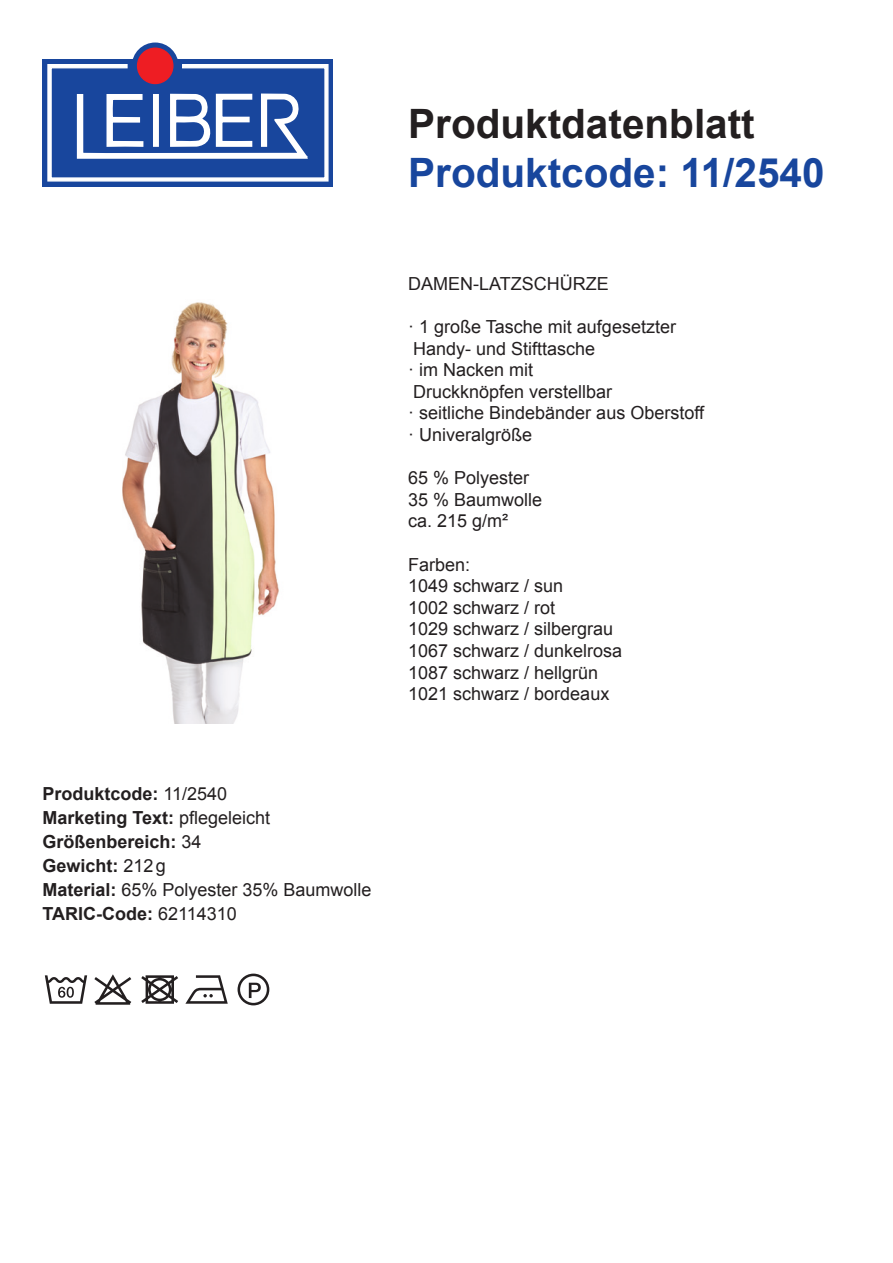
<style>
.page{position:relative;width:893px;height:1263px;background:#fff}
.page>*{position:absolute;margin:0;border:0;box-sizing:border-box;transform-origin:0 0}
.t1{font:700 40.5px "Arial";color:#18469d}
.t2{font:700 40.5px "Arial";color:#231f20}
.t3{font:18px/21.6px "Arial";color:#231f20}
.t4{font:700 18px/24px "Arial";color:#231f20}
.s1{font-weight:400}
</style>
<div class="page">
<div style="left:43px;top:59px;width:290px;height:127px;background:#18469d"></div>
<svg style="left:47px;top:64px;width:282px;height:118px"></svg>
<svg style="left:132px;top:43px;width:47px;height:46px"></svg>
<div style="left:138px;top:48px;width:35px;height:36px;background:#ee1d23;border-radius:50%"></div>
<div style="left:137px;top:48px;width:37px;height:36px;border:1px solid #ee1d23;border-radius:50%"></div>
<img style="left:122px;top:302px;width:157px;height:421px">
<svg style="left:45px;top:975px;width:42px;height:29px"></svg>
<svg style="left:94px;top:974px;width:37px;height:31px"></svg>
<svg style="left:141px;top:975px;width:37px;height:29px"></svg>
<svg style="left:185px;top:975px;width:43px;height:29px"></svg>
<svg style="left:238px;top:973px;width:31px;height:32px"></svg>
<p class="t4" style="left:43px;top:782px;width:331px">Produktcode: <span class="s1">11/2540<br></span>Marketing Text: <span class="s1">pflegeleicht<br></span>Größenbereich: <span class="s1">34<br></span>Gewicht: <span class="s1">212g<br></span>Material: <span class="s1">65% Polyester 35% Baumwolle<br></span>TARIC-Code: <span class="s1">62114310</span></p>
<h1 class="t2" style="left:408px;top:97px;width:348px">Produktdatenblatt</h1>
<h1 class="t1" style="left:408px;top:146px;width:418px">Produktcode: 11/2540</h1>
<p class="t3" style="left:408px;top:273px;width:202px">DAMEN-LATZSCHÜRZE</p>
<p class="t3" style="left:408px;top:316px;width:297px">· 1 große Tasche mit aufgesetzter<br>Handy- und Stifttasche<br>· im Nacken mit<br>Druckknöpfen verstellbar<br>· seitliche Bindebänder aus Oberstoff · Univeralgröße</p>
<p class="t3" style="left:408px;top:467px;width:136px">65 % Polyester<br>35 % Baumwolle ca. 215 g/m²</p>
<p class="t3" style="left:408px;top:554px;width:216px">Farben:<br>1049 schwarz / sun<br>1002 schwarz / rot<br>1029 schwarz / silbergrau<br>1067 schwarz / dunkelrosa<br>1087 schwarz / hellgrün<br>1021 schwarz / bordeaux</p>
</div>
